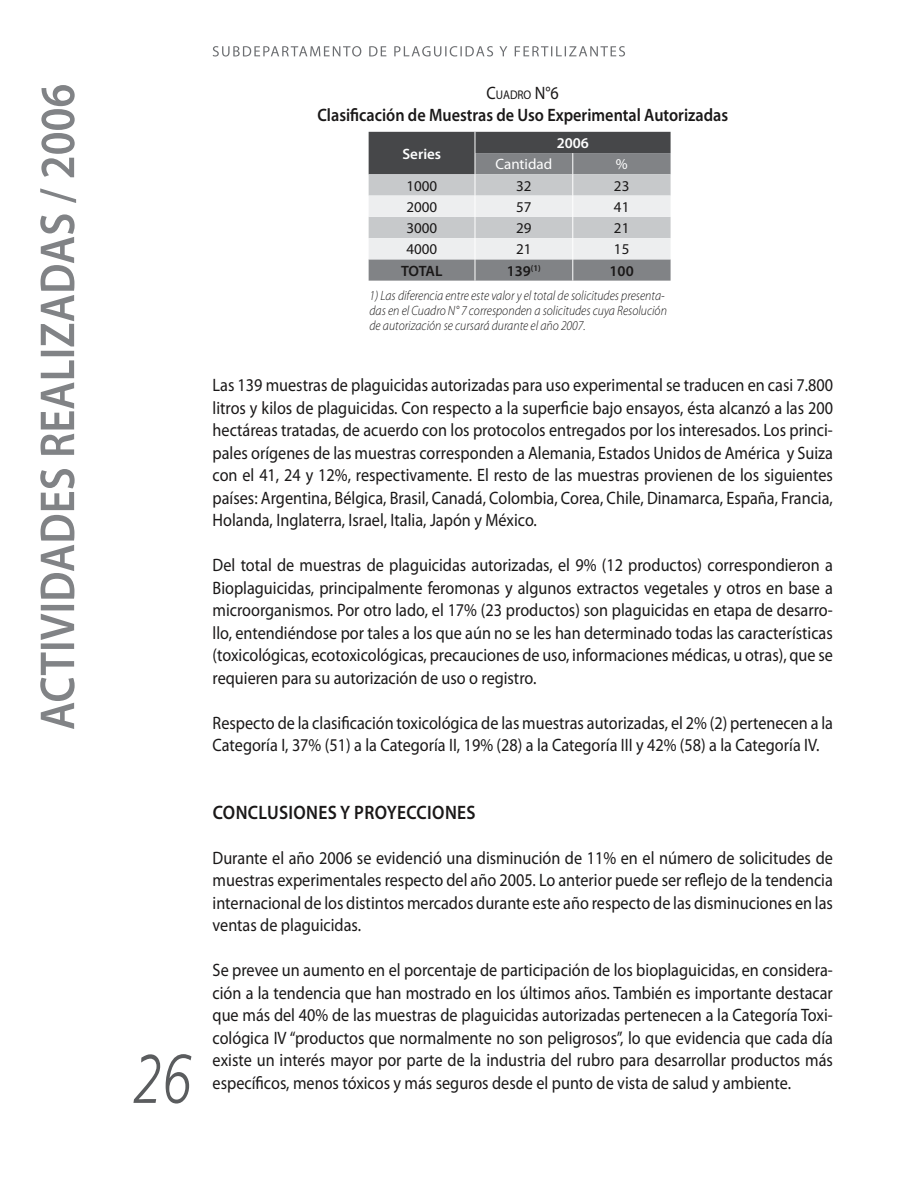
<style>
.page{position:relative;width:918px;height:1188px;background:#fff}
.page>*{position:absolute;margin:0;border:0;box-sizing:border-box;transform-origin:0 0}
.t1{font:italic 72px "Frugal Sans";color:#5a5c5e;scale:.75 1}
.t2{font:600 19.5px "Myriad Pro";letter-spacing:.02em;color:#1a1818;scale:.9 1}
.t3{font:18px/22.5px "Myriad Pro";color:#1a1818;text-align:justify;scale:.9 1}
.t4{font:600 18px "Myriad Pro";color:#1a1818;scale:.9 1}
.t5{font:15px "Myriad Pro";color:#1a1818}
.t6{font:600 15px "Myriad Pro";color:#1a1818}
.t7{font:600 15px "Myriad Pro";color:#fff}
.t8{font:15px "Myriad Pro";color:#fff}
.t9{font:italic 300 13.5px/15px "Myriad Pro";color:#1a1818;scale:.9 1}
.t10{font:12.6px "Myriad Pro";color:#1a1818;scale:.9 1}
.s1{font-size:18px}
</style>
<div class="page">
<svg style="left:213px;top:46px;width:412px;height:11px"></svg>
<svg style="left:40px;top:85px;width:36px;height:644px"></svg>
<svg style="left:369px;top:132px;width:302px;height:149px;background:#a9abad"></svg>
<h1 class="t1" style="left:133px;top:1038px;width:79px">26</h1>
<p class="t10" style="left:487px;top:87px;width:82px"><span class="s1">C</span>UADRO <span class="s1">N°6</span></p>
<p class="t4" style="left:317px;top:105px;width:458px">Clasificación de Muestras de Uso Experimental Autorizadas</p>
<p class="t7" style="left:402px;top:145px;width:40px">Series</p>
<p class="t7" style="left:557px;top:135px;width:34px">2006</p>
<p class="t8" style="left:496px;top:156px;width:58px">Cantidad</p>
<p class="t8" style="left:616px;top:156px;width:13px">%</p>
<p class="t5" style="left:406px;top:177px;width:32px">1000</p>
<p class="t5" style="left:516px;top:177px;width:17px">32</p>
<p class="t5" style="left:614px;top:177px;width:17px">23</p>
<p class="t5" style="left:406px;top:199px;width:32px">2000</p>
<p class="t5" style="left:516px;top:199px;width:17px">57</p>
<p class="t5" style="left:614px;top:199px;width:17px">41</p>
<p class="t5" style="left:406px;top:220px;width:32px">3000</p>
<p class="t5" style="left:516px;top:220px;width:17px">29</p>
<p class="t5" style="left:614px;top:220px;width:17px">21</p>
<p class="t5" style="left:406px;top:241px;width:32px">4000</p>
<p class="t5" style="left:516px;top:241px;width:17px">21</p>
<p class="t5" style="left:614px;top:241px;width:17px">15</p>
<p class="t6" style="left:401px;top:262px;width:43px">TOTAL</p>
<p class="t6" style="left:507px;top:262px;width:36px">139<sup>(1)</sup></p>
<p class="t6" style="left:610px;top:262px;width:26px">100</p>
<p class="t9" style="left:369px;top:288px;width:332px">1) Las diferencia entre este valor y el total de solicitudes presenta&shy;das en el Cuadro N° 7 corresponden a solicitudes cuya Resolución de autorización se cursará durante el año 2007.</p>
<p class="t3" style="left:213px;top:374px;width:691px">Las 139 muestras de plaguicidas autorizadas para uso experimental se traducen en casi 7.800 litros y kilos de plaguicidas. Con respecto a la superficie bajo ensayos, ésta alcanzó a las 200 hectáreas tratadas, de acuerdo con los protocolos entregados por los interesados. Los princi&shy;pales orígenes de las muestras corresponden a Alemania, Estados Unidos de América y Suiza con el 41, 24 y 12%, respectivamente. El resto de las muestras provienen de los siguientes países: Argentina, Bélgica, Brasil, Canadá, Colombia, Corea, Chile, Dinamarca, España, Francia, Holanda, Inglaterra, Israel, Italia, Japón y México.</p>
<p class="t3" style="left:213px;top:554px;width:691px">Del total de muestras de plaguicidas autorizadas, el 9% (12 productos) correspondieron a Bioplaguicidas, principalmente feromonas y algunos extractos vegetales y otros en base a microorganismos. Por otro lado, el 17% (23 productos) son plaguicidas en etapa de desarro&shy;llo, entendiéndose por tales a los que aún no se les han determinado todas las características (toxicológicas, ecotoxicológicas, precauciones de uso, informaciones médicas, u otras), que se requieren para su autorización de uso o registro.</p>
<p class="t3" style="left:213px;top:712px;width:691px">Respecto de la clasificación toxicológica de las muestras autorizadas, el 2% (2) pertenecen a la<br>Categoría I, 37% (51) a la Categoría II, 19% (28) a la Categoría III y 42% (58) a la Categoría IV.</p>
<p class="t2" style="left:213px;top:801px;width:294px">CONCLUSIONES Y PROYECCIONES</p>
<p class="t3" style="left:213px;top:847px;width:691px">Durante el año 2006 se evidenció una disminución de 11% en el número de solicitudes de muestras experimentales respecto del año 2005. Lo anterior puede ser reflejo de la tendencia internacional de los distintos mercados durante este año respecto de las disminuciones en las ventas de plaguicidas.</p>
<p class="t3" style="left:213px;top:959px;width:691px">Se prevee un aumento en el porcentaje de participación de los bioplaguicidas, en considera&shy;ción a la tendencia que han mostrado en los últimos años. También es importante destacar que más del 40% de las muestras de plaguicidas autorizadas pertenecen a la Categoría Toxi&shy;cológica IV “productos que normalmente no son peligrosos”, lo que evidencia que cada día existe un interés mayor por parte de la industria del rubro para desarrollar productos más específicos, menos tóxicos y más seguros desde el punto de vista de salud y ambiente.</p>
</div>
